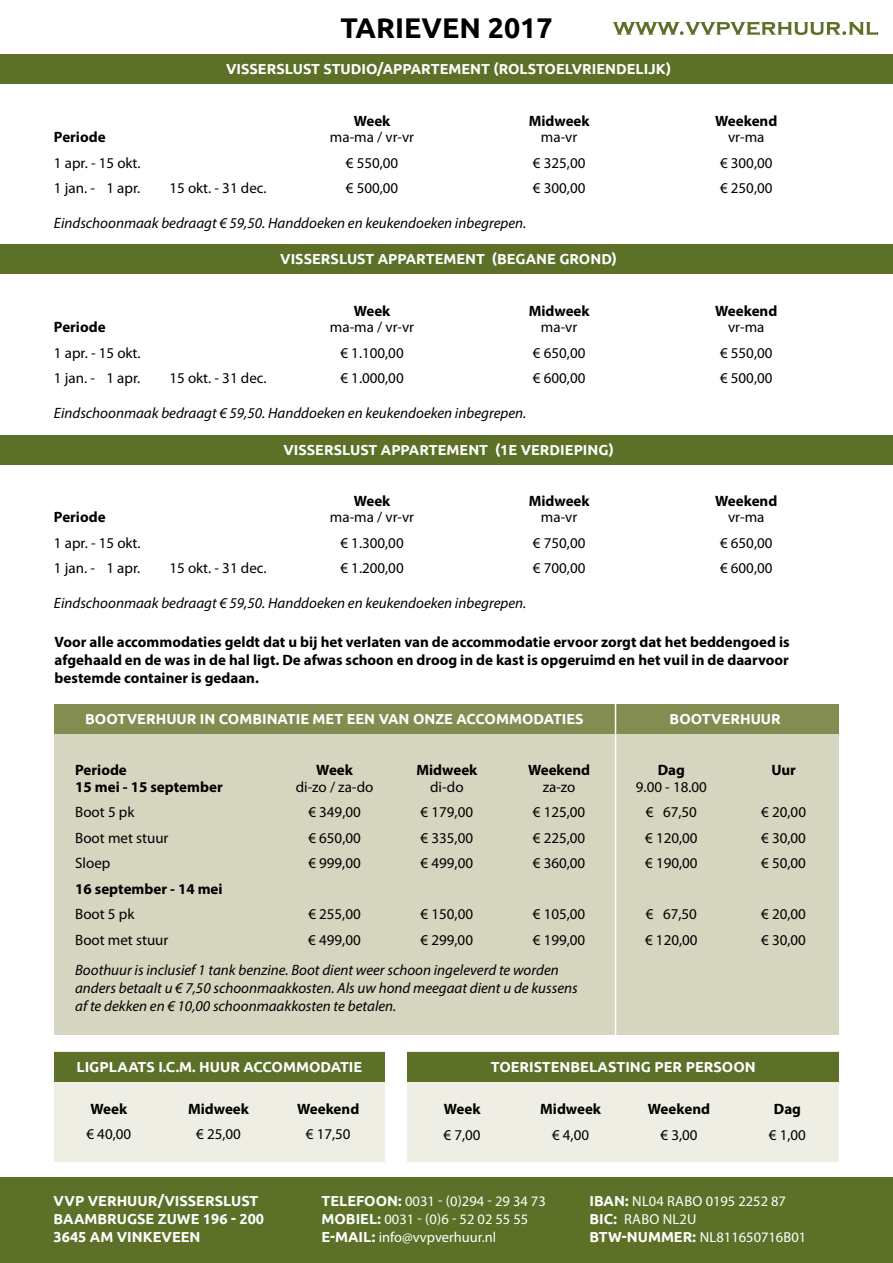
<style>
.page{position:relative;width:893px;height:1263px;background:#fff}
.page>*{position:absolute;margin:0;border:0;box-sizing:border-box;transform-origin:0 0}
.t1{font:700 28.5px "Ubuntu";color:#000}
.t2{font:15px "Myriad Pro";color:#000}
.t3{font:700 15px/18px "Myriad Pro";color:#000;text-align:justify}
.t4{font:italic 15px/18px "Myriad Pro";color:#000}
.t5{font:700 14.55px "Ubuntu";color:#fff}
.t6{font:14.4px/18px "Myriad Pro";color:#fff}
.t7{font:700 14.4px/18px "Ubuntu";color:#fff}
.s1{font-family:"Ubuntu";font-weight:700}
</style>
<div class="page">
<div style="left:54px;top:1051px;width:331px;height:111px;background:#eeeee5"></div>
<div style="left:407px;top:1052px;width:432px;height:110px;background:#eeeee5"></div>
<div style="left:55px;top:704px;width:784px;height:331px;background:#d5d5c0"></div>
<div style="left:0;top:1178px;width:893px;height:85px;background:#5c7027"></div>
<div style="left:0;top:435px;width:893px;height:30px;background:#5c7027"></div>
<div style="left:54px;top:1052px;width:331px;height:29px;background:#5c7027"></div>
<div style="left:407px;top:1052px;width:432px;height:29px;background:#5c7027"></div>
<div style="left:0;top:54px;width:893px;height:30px;background:#5c7027"></div>
<div style="left:0;top:244px;width:893px;height:30px;background:#5c7027"></div>
<div style="left:54px;top:704px;width:561px;height:30px;background:#838c51"></div>
<div style="left:615px;top:704px;width:221px;height:30px;background:#838c51"></div>
<hr style="left:615px;top:687px;width:1px;height:353px;background:#fff">
<svg style="left:613px;top:21px;width:265px;height:14px"></svg>
<h1 class="t1" style="left:340px;top:11px;width:214px">TARIEVEN 2017</h1>
<p class="t5" style="left:226px;top:60px;width:447px">VISSERSLUST STUDIO/APPARTEMENT (ROLSTOELVRIENDELIJK)</p>
<p class="t3" style="left:354px;top:111px;width:38px">Week</p>
<p class="t3" style="left:529px;top:111px;width:62px">Midweek</p>
<p class="t3" style="left:715px;top:111px;width:64px">Weekend</p>
<p class="t3" style="left:54px;top:128px;width:53px">Periode</p>
<p class="t2" style="left:330px;top:129px;width:86px">ma-ma / vr-vr</p>
<p class="t2" style="left:541px;top:129px;width:38px">ma-vr</p>
<p class="t2" style="left:728px;top:129px;width:38px">vr-ma</p>
<p class="t2" style="left:54px;top:155px;width:88px">1 apr. - 15 okt.</p>
<p class="t2" style="left:346px;top:155px;width:54px">€ 550,00</p>
<p class="t2" style="left:533px;top:155px;width:54px">€ 325,00</p>
<p class="t2" style="left:720px;top:155px;width:54px">€ 300,00</p>
<p class="t2" style="left:54px;top:180px;width:88px">1 jan. - 1 apr.</p>
<p class="t2" style="left:169px;top:180px;width:99px">15 okt. - 31 dec.</p>
<p class="t2" style="left:346px;top:180px;width:54px">€ 500,00</p>
<p class="t2" style="left:533px;top:180px;width:54px">€ 300,00</p>
<p class="t2" style="left:720px;top:180px;width:54px">€ 250,00</p>
<p class="t4" style="left:54px;top:214px;width:474px">Eindschoonmaak bedraagt € 59,50. Handdoeken en keukendoeken inbegrepen.</p>
<p class="t5" style="left:280px;top:250px;width:338px">VISSERSLUST APPARTEMENT (BEGANE GROND)</p>
<p class="t3" style="left:354px;top:301px;width:38px">Week</p>
<p class="t3" style="left:529px;top:301px;width:62px">Midweek</p>
<p class="t3" style="left:715px;top:301px;width:64px">Weekend</p>
<p class="t3" style="left:54px;top:318px;width:53px">Periode</p>
<p class="t2" style="left:330px;top:319px;width:86px">ma-ma / vr-vr</p>
<p class="t2" style="left:541px;top:319px;width:38px">ma-vr</p>
<p class="t2" style="left:728px;top:319px;width:38px">vr-ma</p>
<p class="t2" style="left:54px;top:344px;width:88px">1 apr. - 15 okt.</p>
<p class="t2" style="left:340px;top:344px;width:65px">€ 1.100,00</p>
<p class="t2" style="left:533px;top:344px;width:54px">€ 650,00</p>
<p class="t2" style="left:720px;top:344px;width:54px">€ 550,00</p>
<p class="t2" style="left:54px;top:370px;width:88px">1 jan. - 1 apr.</p>
<p class="t2" style="left:169px;top:370px;width:99px">15 okt. - 31 dec.</p>
<p class="t2" style="left:340px;top:370px;width:65px">€ 1.000,00</p>
<p class="t2" style="left:533px;top:370px;width:54px">€ 600,00</p>
<p class="t2" style="left:720px;top:370px;width:54px">€ 500,00</p>
<p class="t4" style="left:54px;top:403px;width:474px">Eindschoonmaak bedraagt € 59,50. Handdoeken en keukendoeken inbegrepen.</p>
<p class="t5" style="left:283px;top:441px;width:332px">VISSERSLUST APPARTEMENT (1E VERDIEPING)</p>
<p class="t3" style="left:354px;top:491px;width:38px">Week</p>
<p class="t3" style="left:529px;top:491px;width:62px">Midweek</p>
<p class="t3" style="left:715px;top:491px;width:64px">Weekend</p>
<p class="t3" style="left:54px;top:508px;width:53px">Periode</p>
<p class="t2" style="left:330px;top:509px;width:86px">ma-ma / vr-vr</p>
<p class="t2" style="left:541px;top:509px;width:38px">ma-vr</p>
<p class="t2" style="left:728px;top:509px;width:38px">vr-ma</p>
<p class="t2" style="left:54px;top:535px;width:88px">1 apr. - 15 okt.</p>
<p class="t2" style="left:340px;top:535px;width:65px">€ 1.300,00</p>
<p class="t2" style="left:533px;top:535px;width:54px">€ 750,00</p>
<p class="t2" style="left:720px;top:535px;width:54px">€ 650,00</p>
<p class="t2" style="left:54px;top:560px;width:88px">1 jan. - 1 apr.</p>
<p class="t2" style="left:169px;top:560px;width:99px">15 okt. - 31 dec.</p>
<p class="t2" style="left:340px;top:560px;width:65px">€ 1.200,00</p>
<p class="t2" style="left:533px;top:560px;width:54px">€ 700,00</p>
<p class="t2" style="left:720px;top:560px;width:54px">€ 600,00</p>
<p class="t4" style="left:54px;top:594px;width:474px">Eindschoonmaak bedraagt € 59,50. Handdoeken en keukendoeken inbegrepen.</p>
<p class="t3" style="left:55px;top:632px;width:736px">Voor alle accommodaties geldt dat u bij het verlaten van de accommodatie ervoor zorgt dat het beddengoed is afgehaald en de was in de hal ligt. De afwas schoon en droog in de kast is opgeruimd en het vuil in de daarvoor bestemde container is gedaan.</p>
<p class="t5" style="left:85px;top:710px;width:500px">BOOTVERHUUR IN COMBINATIE MET EEN VAN ONZE ACCOMMODATIES</p>
<p class="t5" style="left:670px;top:710px;width:113px">BOOTVERHUUR</p>
<p class="t3" style="left:75px;top:761px;width:53px">Periode</p>
<p class="t3" style="left:316px;top:761px;width:38px">Week</p>
<p class="t3" style="left:416px;top:761px;width:62px">Midweek</p>
<p class="t3" style="left:528px;top:761px;width:64px">Weekend</p>
<p class="t3" style="left:658px;top:761px;width:29px">Dag</p>
<p class="t3" style="left:771px;top:761px;width:26px">Uur</p>
<p class="t3" style="left:75px;top:777px;width:149px">15 mei - 15 september</p>
<p class="t2" style="left:296px;top:778px;width:79px">di-zo / za-do</p>
<p class="t2" style="left:430px;top:778px;width:35px">di-do</p>
<p class="t2" style="left:543px;top:778px;width:34px">za-zo</p>
<p class="t2" style="left:636px;top:778px;width:73px">9.00 - 18.00</p>
<p class="t2" style="left:75px;top:804px;width:61px">Boot 5 pk</p>
<p class="t2" style="left:308px;top:804px;width:54px">€ 349,00</p>
<p class="t2" style="left:421px;top:804px;width:54px">€ 179,00</p>
<p class="t2" style="left:533px;top:804px;width:54px">€ 125,00</p>
<p class="t2" style="left:646px;top:804px;width:53px">€ 67,50</p>
<p class="t2" style="left:761px;top:804px;width:46px">€ 20,00</p>
<p class="t2" style="left:75px;top:829px;width:95px">Boot met stuur</p>
<p class="t2" style="left:308px;top:829px;width:54px">€ 650,00</p>
<p class="t2" style="left:421px;top:829px;width:54px">€ 335,00</p>
<p class="t2" style="left:533px;top:829px;width:54px">€ 225,00</p>
<p class="t2" style="left:645px;top:829px;width:54px">€ 120,00</p>
<p class="t2" style="left:761px;top:829px;width:46px">€ 30,00</p>
<p class="t2" style="left:75px;top:855px;width:37px">Sloep</p>
<p class="t2" style="left:308px;top:855px;width:54px">€ 999,00</p>
<p class="t2" style="left:421px;top:855px;width:54px">€ 499,00</p>
<p class="t2" style="left:533px;top:855px;width:54px">€ 360,00</p>
<p class="t2" style="left:645px;top:855px;width:54px">€ 190,00</p>
<p class="t2" style="left:761px;top:855px;width:46px">€ 50,00</p>
<p class="t3" style="left:75px;top:879px;width:149px">16 september - 14 mei</p>
<p class="t2" style="left:75px;top:906px;width:61px">Boot 5 pk</p>
<p class="t2" style="left:308px;top:906px;width:54px">€ 255,00</p>
<p class="t2" style="left:421px;top:906px;width:54px">€ 150,00</p>
<p class="t2" style="left:533px;top:906px;width:54px">€ 105,00</p>
<p class="t2" style="left:646px;top:906px;width:53px">€ 67,50</p>
<p class="t2" style="left:761px;top:906px;width:46px">€ 20,00</p>
<p class="t2" style="left:75px;top:932px;width:95px">Boot met stuur</p>
<p class="t2" style="left:308px;top:932px;width:54px">€ 499,00</p>
<p class="t2" style="left:421px;top:932px;width:54px">€ 299,00</p>
<p class="t2" style="left:533px;top:932px;width:54px">€ 199,00</p>
<p class="t2" style="left:645px;top:932px;width:54px">€ 120,00</p>
<p class="t2" style="left:761px;top:932px;width:46px">€ 30,00</p>
<p class="t4" style="left:75px;top:961px;width:504px">Boothuur is inclusief 1 tank benzine. Boot dient weer schoon ingeleverd te worden anders betaalt u € 7,50 schoonmaakkosten. Als uw hond meegaat dient u de kussens af te dekken en € 10,00 schoonmaakkosten te betalen.</p>
<p class="t5" style="left:77px;top:1057px;width:287px">LIGPLAATS I.C.M. HUUR ACCOMMODATIE</p>
<p class="t5" style="left:491px;top:1057px;width:266px">TOERISTENBELASTING PER PERSOON</p>
<p class="t3" style="left:90px;top:1099px;width:38px">Week</p>
<p class="t3" style="left:188px;top:1099px;width:62px">Midweek</p>
<p class="t3" style="left:297px;top:1099px;width:64px">Weekend</p>
<p class="t2" style="left:86px;top:1126px;width:46px">€ 40,00</p>
<p class="t2" style="left:196px;top:1126px;width:46px">€ 25,00</p>
<p class="t2" style="left:306px;top:1126px;width:46px">€ 17,50</p>
<p class="t3" style="left:444px;top:1100px;width:38px">Week</p>
<p class="t3" style="left:540px;top:1100px;width:62px">Midweek</p>
<p class="t3" style="left:648px;top:1100px;width:64px">Weekend</p>
<p class="t3" style="left:774px;top:1100px;width:29px">Dag</p>
<p class="t2" style="left:444px;top:1127px;width:39px">€ 7,00</p>
<p class="t2" style="left:552px;top:1127px;width:39px">€ 4,00</p>
<p class="t2" style="left:660px;top:1127px;width:39px">€ 3,00</p>
<p class="t2" style="left:769px;top:1127px;width:39px">€ 1,00</p>
<p class="t7" style="left:54px;top:1192px;width:212px">VVP VERHUUR/VISSERSLUST<br>BAAMBRUGSE ZUWE 196 - 200<br>3645 AM VINKEVEEN</p>
<p class="t6" style="left:321px;top:1192px;width:226px"><span class="s1">TELEFOON:</span> 0031 - (0)294 - 29 34 73<br><span class="s1">MOBIEL:</span> 0031 - (0)6 - 52 02 55 55<br><span class="s1">E-MAIL:</span> info@vvpverhuur.nl</p>
<p class="t6" style="left:589px;top:1192px;width:218px"><span class="s1">IBAN:</span> NL04 RABO 0195 2252 87<br><span class="s1">BIC:</span> RABO NL2U<br><span class="s1">BTW-NUMMER:</span> NL811650716B01</p>
</div>
